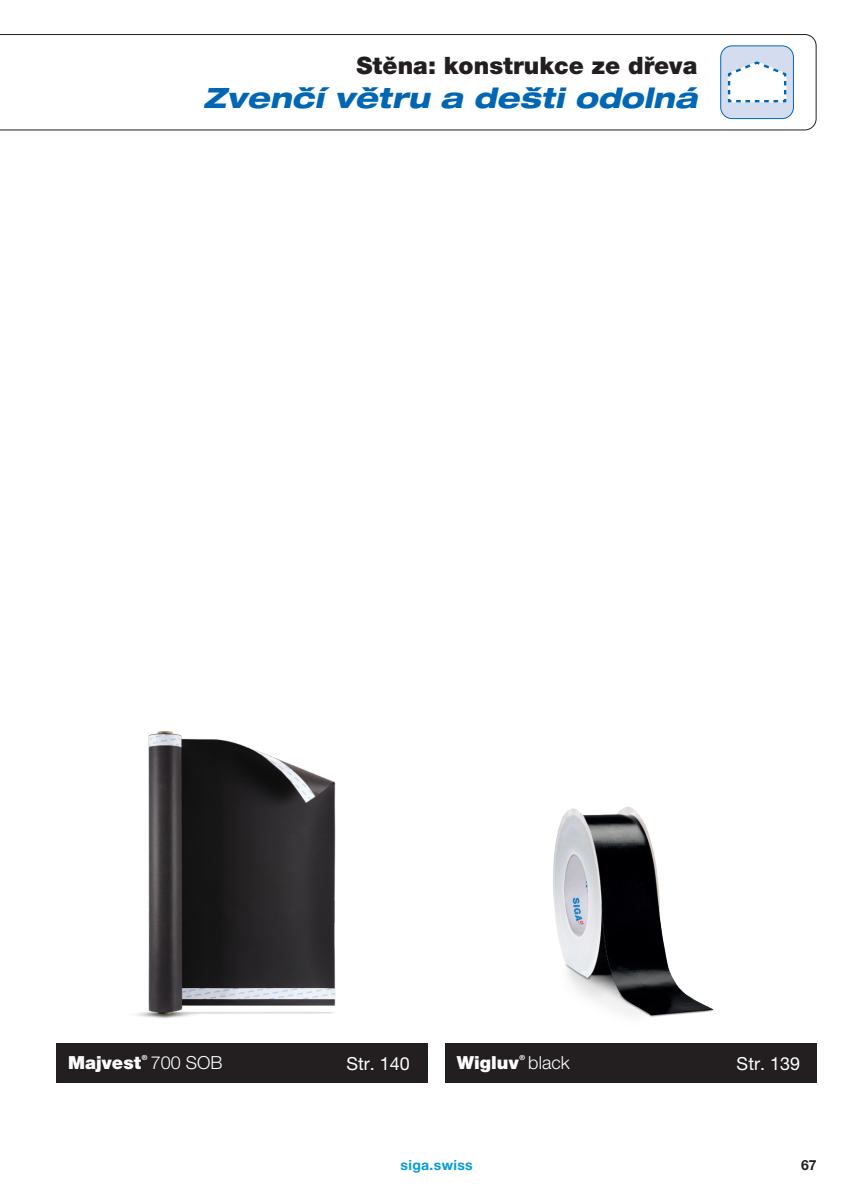
<style>
.page{position:relative;width:862px;height:1191px;background:#fff}
.page>*{position:absolute;margin:0;border:0;box-sizing:border-box;transform-origin:0 0}
.t1{font:italic 800 expanded 28px "Helvetica Neue LT Pro";letter-spacing:.005em;color:#0166b3}
.t2{font:900 24px "Helvetica Neue LT Pro";letter-spacing:.005em;color:#231f20}
.t3{font:18px "Helvetica Neue LT Pro";letter-spacing:.005em;color:#fff}
.t4{font:900 18px "Helvetica Neue LT Pro";letter-spacing:.005em;color:#fff}
.t5{font:300 18px "Helvetica Neue LT Pro";letter-spacing:.005em;color:#fff}
.t6{font:700 14px "Helvetica Neue LT Pro";letter-spacing:.025em;color:#009cdb}
.t7{font:700 14px "Helvetica Neue LT Pro";color:#231f20}
.t8{font:700 7px "Helvetica Neue LT Pro";color:#fff}
</style>
<div class="page">
<svg style="left:0;top:34px;width:816px;height:96px"></svg>
<div style="left:721px;top:46px;width:72px;height:73px;background:#d4ddef;border-radius:11px"></div>
<div style="left:720px;top:45px;width:74px;height:74px;border:1px solid #0166b3;border-radius:11px"></div>
<svg style="left:727px;top:61px;width:60px;height:42px"></svg>
<div style="left:57px;top:1043px;width:371px;height:40px;background:#231f20"></div>
<div style="left:445px;top:1043px;width:371px;height:40px;background:#231f20"></div>
<img style="left:553px;top:807px;width:161px;height:210px">
<img style="left:135px;top:731px;width:201px;height:288px">
<p class="t2" style="left:356px;top:51px;width:342px">Stěna: konstrukce ze dřeva</p>
<p class="t1" style="left:204px;top:80px;width:495px">Zvenčí větru a dešti odolná</p>
<p class="t4" style="left:68px;top:1051px;width:74px">Majvest</p>
<p class="t8" style="left:142px;top:1053px;width:7px">®</p>
<p class="t5" style="left:151px;top:1051px;width:73px">700 SOB</p>
<p class="t4" style="left:457px;top:1051px;width:63px">Wigluv</p>
<p class="t8" style="left:519px;top:1053px;width:7px">®</p>
<p class="t3" style="left:346px;top:1052px;width:65px">Str. 140</p>
<p class="t5" style="left:528px;top:1051px;width:43px">black</p>
<p class="t3" style="left:736px;top:1052px;width:65px">Str. 139</p>
<p class="t6" style="left:401px;top:1156px;width:74px">siga.swiss</p>
<p class="t7" style="left:801px;top:1156px;width:17px">67</p>
</div>
